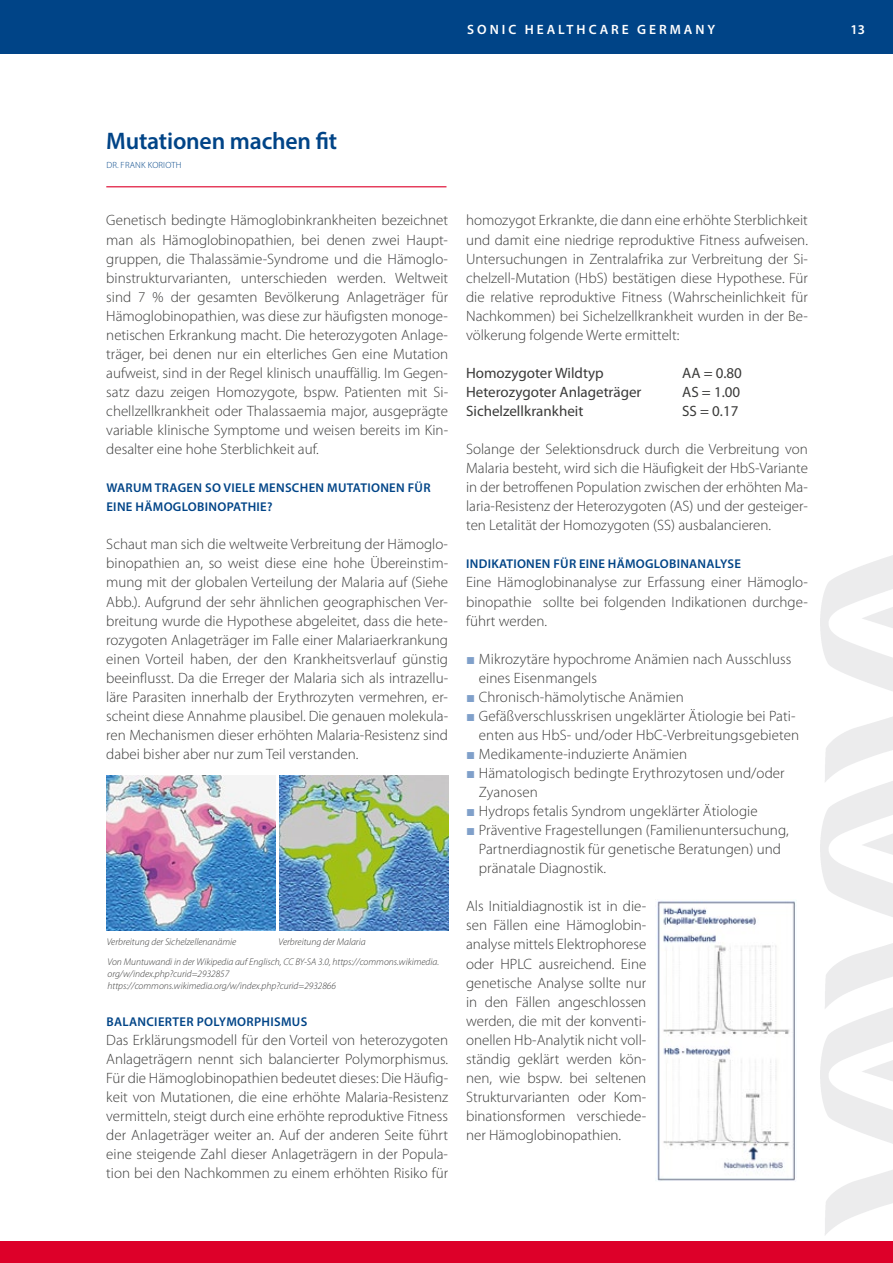
<style>
.page{position:relative;width:893px;height:1263px;background:#fff}
.page>*{position:absolute;margin:0;border:0;box-sizing:border-box;transform-origin:0 0}
.t1{font:600 24px "Myriad Pro";letter-spacing:-.01em;color:#004487}
.t2{font:300 15px/19px "Myriad Pro";letter-spacing:.005em;color:#3b3b3a;text-align:justify}
.t3{font:15px "Myriad Pro";color:#3b3b3a}
.t4{font:600 13.5px "Myriad Pro";letter-spacing:.22em;color:#fff}
.t5{font:600 12.75px/19px "Myriad Pro";letter-spacing:.025em;color:#004487}
.t6{font:italic 300 9.75px/20px "Myriad Pro";color:#3b3b3a}
.t7{font:300 9px "Myriad Pro";letter-spacing:.02em;color:#004487}
.s1{font-family:"Arial";font-weight:400;color:#80a0ca}
</style>
<div class="page">
<div style="left:0;top:1242px;width:893px;height:21px;background:#dd0029"></div>
<div style="left:0;top:0;width:893px;height:53px;background:#004487"></div>
<hr style="left:106px;top:186px;width:340px;height:1px;background:#dd0029">
<img style="left:106px;top:776px;width:169px;height:155px">
<img style="left:279px;top:776px;width:169px;height:155px">
<img style="left:655px;top:899px;width:141px;height:282px">
<p class="t4" style="left:467px;top:21px;width:249px">SONIC HEALTHCARE GERMANY</p>
<p class="t4" style="left:850px;top:21px;width:16px">13</p>
<h1 class="t1" style="left:106px;top:125px;width:232px">Mutationen machen fit</h1>
<p class="t7" style="left:106px;top:160px;width:76px">DR. FRANK KORIOTH</p>
<p class="t2" style="left:106px;top:211px;width:343px">Genetisch bedingte Hämoglobinkrankheiten bezeichnet man als Hämoglobinopathien, bei denen zwei Haupt&shy;gruppen, die Thalassämie-Syndrome und die Hämoglo&shy;binstrukturvarianten, unterschieden werden. Weltweit sind 7 % der gesamten Bevölkerung Anlageträger für Hämoglobinopathien, was diese zur häufigsten monoge&shy;netischen Erkrankung macht. Die heterozygoten Anlage&shy;träger, bei denen nur ein elterliches Gen eine Mutation aufweist, sind in der Regel klinisch unauffällig. Im Gegen&shy;satz dazu zeigen Homozygote, bspw. Patienten mit Si&shy;chellzellkrankheit oder Thalassaemia major, ausgeprägte variable klinische Symptome und weisen bereits im Kin&shy;desalter eine hohe Sterblichkeit auf.</p>
<p class="t5" style="left:106px;top:478px;width:326px">WARUM TRAGEN SO VIELE MENSCHEN MUTATIONEN FÜR<br>EINE HÄMOGLOBINOPATHIE?</p>
<p class="t2" style="left:106px;top:535px;width:343px">Schaut man sich die weltweite Verbreitung der Hämoglo&shy;binopathien an, so weist diese eine hohe Übereinstim&shy;mung mit der globalen Verteilung der Malaria auf (Siehe Abb.). Aufgrund der sehr ähnlichen geographischen Ver&shy;breitung wurde die Hypothese abgeleitet, dass die hete&shy;rozygoten Anlageträger im Falle einer Malariaerkrankung einen Vorteil haben, der den Krankheitsverlauf günstig beeinflusst. Da die Erreger der Malaria sich als intrazellu&shy;läre Parasiten innerhalb der Erythrozyten vermehren, er&shy;scheint diese Annahme plausibel. Die genauen molekula&shy;ren Mechanismen dieser erhöhten Malaria-Resistenz sind dabei bisher aber nur zum Teil verstanden.</p>
<p class="t6" style="left:107px;top:932px;width:131px">Verbreitung der Sichelzellenanämie</p>
<p class="t6" style="left:108px;top:932px;width:333px;text-indent:171px">Verbreitung der Malaria<br>Von Muntuwandi in der Wikipedia auf Englisch, CC BY-SA 3.0, https://commons.wikimedia.</p>
<p class="t6" style="left:108px;top:968px;width:230px;line-height:12px">org/w/index.php?curid=2932857 https://commons.wikimedia.org/w/index.php?curid=2932866</p>
<p class="t5" style="left:106px;top:1011px;width:202px">BALANCIERTER POLYMORPHISMUS</p>
<p class="t2" style="left:106px;top:1030px;width:343px">Das Erklärungsmodell für den Vorteil von heterozygoten Anlageträgern nennt sich balancierter Polymorphismus.<br>Für die Hämoglobinopathien bedeutet dieses: Die Häufig&shy;keit von Mutationen, die eine erhöhte Malaria-Resistenz vermitteln, steigt durch eine erhöhte reproduktive Fitness der Anlageträger weiter an. Auf der anderen Seite führt eine steigende Zahl dieser Anlageträgern in der Popula&shy;tion bei den Nachkommen zu einem erhöhten Risiko für</p>
<p class="t2" style="left:466px;top:211px;width:343px">homozygot Erkrankte, die dann eine erhöhte Sterblichkeit und damit eine niedrige reproduktive Fitness aufweisen.<br>Untersuchungen in Zentralafrika zur Verbreitung der Si&shy;chelzell-Mutation (HbS) bestätigen diese Hypothese. Für die relative reproduktive Fitness (Wahrscheinlichkeit für Nachkommen) bei Sichelzellkrankheit wurden in der Be&shy;völkerung folgende Werte ermittelt:</p>
<p class="t3" style="left:466px;top:365px;width:139px">Homozygoter Wildtyp</p>
<p class="t3" style="left:682px;top:365px;width:61px">AA = 0.80</p>
<p class="t3" style="left:466px;top:384px;width:177px">Heterozygoter Anlageträger</p>
<p class="t3" style="left:682px;top:384px;width:60px">AS = 1.00</p>
<p class="t3" style="left:466px;top:403px;width:119px">Sichelzellkrankheit</p>
<p class="t3" style="left:682px;top:403px;width:58px">SS = 0.17</p>
<p class="t2" style="left:466px;top:440px;width:343px">Solange der Selektionsdruck durch die Verbreitung von Malaria besteht, wird sich die Häufigkeit der HbS-Variante in der betroffenen Population zwischen der erhöhten Ma&shy;laria-Resistenz der Heterozygoten (AS) und der gesteiger&shy;ten Letalität der Homozygoten (SS) ausbalancieren.</p>
<p class="t5" style="left:466px;top:554px;width:276px">INDIKATIONEN FÜR EINE HÄMOGLOBINANALYSE</p>
<p class="t2" style="left:466px;top:573px;width:343px">Eine Hämoglobinanalyse zur Erfassung einer Hämoglo&shy;binopathie sollte bei folgenden Indikationen durchge&shy;führt werden.</p>
<p class="t2" style="left:479px;top:649px;width:314px;text-indent:-13px"><span class="s1">■</span> Mikrozytäre hypochrome Anämien nach Ausschluss eines Eisenmangels</p>
<p class="t2" style="left:466px;top:687px;width:219px"><span class="s1">■</span> Chronisch-hämolytische Anämien</p>
<p class="t2" style="left:466px;top:706px;width:334px;text-align:right"><span class="s1">■</span> Gefäßverschlusskrisen ungeklärter Ätiologie bei Pati&shy;enten aus HbS- und/oder HbC-Verbreitungsgebieten</p>
<p class="t2" style="left:466px;top:745px;width:223px"><span class="s1">■</span> Medikamente-induzierte Anämien</p>
<p class="t2" style="left:479px;top:764px;width:307px;text-indent:-13px"><span class="s1">■</span> Hämatologisch bedingte Erythrozytosen und/oder<br>Zyanosen</p>
<p class="t2" style="left:466px;top:802px;width:293px"><span class="s1">■</span> Hydrops fetalis Syndrom ungeklärter Ätiologie</p>
<p class="t2" style="left:479px;top:821px;width:311px;text-align:left;text-indent:-13px"><span class="s1">■</span> Präventive Fragestellungen (Familienuntersuchung,<br>Partnerdiagnostik für genetische Beratungen) und pränatale Diagnostik.</p>
<p class="t2" style="left:466px;top:897px;width:182px">Als Initialdiagnostik ist in die&shy;sen Fällen eine Hämoglobin&shy;analyse mittels Elektrophorese oder HPLC ausreichend. Eine genetische Analyse sollte nur in den Fällen angeschlossen werden, die mit der konventi&shy;onellen Hb-Analytik nicht voll&shy;ständig geklärt werden kön&shy;nen, wie bspw. bei seltenen Strukturvarianten oder Kom&shy;binationsformen verschiede&shy;ner Hämoglobinopathien.</p>
</div>
